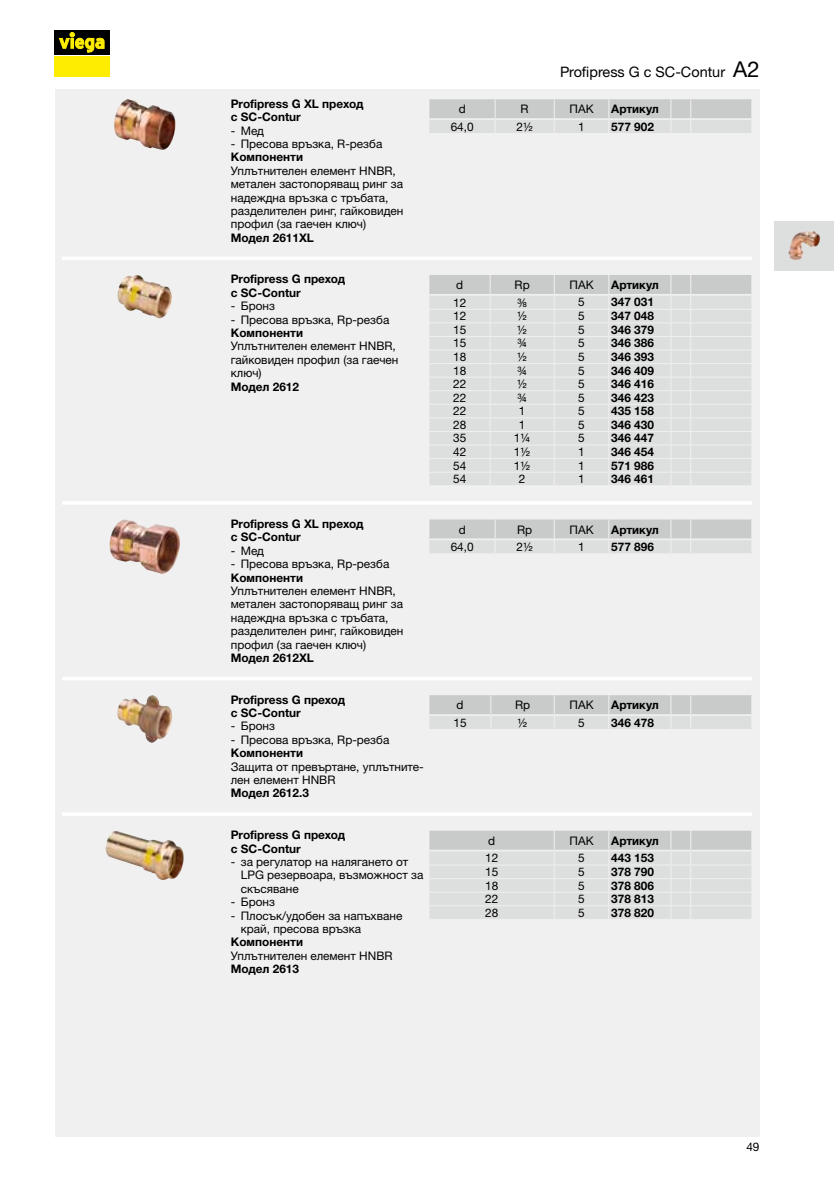
<style>
.page{position:relative;width:834px;height:1181px;background:#fff}
.page>*{position:absolute;margin:0;border:0;box-sizing:border-box;transform-origin:0 0}
.t1{font:14.35px "M Ying Hei PR Cfor Viega W4";color:#000}
.t2{font:11.9px/13.5px "M Ying Hei PR Cfor Viega W4";color:#000}
.t3{font:11.9px/13.5px "M Ying Hei PR Cfor Viega W7";color:#000}
.s1{font-size:21.88px}
</style>
<div class="page">
<div style="left:55px;top:89px;width:704px;height:1047px;background:#f0f0f0"></div>
<div style="left:774px;top:221px;width:59px;height:49px;background:#dddede"></div>
<img style="left:788px;top:231px;width:32px;height:29px">
<svg style="left:429px;top:99px;width:323px;height:34px"></svg>
<img style="left:114px;top:101px;width:61px;height:49px">
<svg style="left:429px;top:275px;width:323px;height:210px"></svg>
<img style="left:117px;top:275px;width:55px;height:43px">
<svg style="left:429px;top:519px;width:323px;height:34px"></svg>
<img style="left:110px;top:519px;width:70px;height:55px">
<svg style="left:429px;top:695px;width:323px;height:34px"></svg>
<img style="left:117px;top:696px;width:55px;height:46px">
<svg style="left:429px;top:831px;width:323px;height:88px"></svg>
<img style="left:105px;top:831px;width:79px;height:49px">
<hr style="left:62px;top:257px;width:690px;height:3px;background:#fff">
<hr style="left:62px;top:501px;width:690px;height:3px;background:#fff">
<hr style="left:62px;top:677px;width:690px;height:3px;background:#fff">
<hr style="left:62px;top:812px;width:690px;height:4px;background:#fff">
<div style="left:55px;top:56px;width:55px;height:21px;background:#ffed00"></div>
<div style="left:55px;top:30px;width:55px;height:24px;background:#000"></div>
<svg style="left:59px;top:32px;width:45px;height:21px"></svg>
<p class="t3" style="left:231px;top:97px;width:134px">-Profipress -G -XL преход с -SC-Contur</p>
<p class="t2" style="left:231px;top:123px;width:35px">- Мед</p>
<p class="t2" style="left:231px;top:137px;width:153px">- Пресова връзка, R-резба</p>
<p class="t3" style="left:231px;top:150px;width:74px">Компоненти</p>
<p class="t2" style="left:231px;top:164px;width:174px">Уплътнителен елемент HNBR, метален застопоряващ ринг за надеждна връзка с тръбата, разделителен ринг, гайковиден профил (за гаечен ключ)</p>
<p class="t3" style="left:231px;top:231px;width:85px">-Модел-2611XL</p>
<p class="t3" style="left:231px;top:272px;width:116px">-Profipress -G преход с -SC-Contur</p>
<p class="t2" style="left:231px;top:299px;width:46px">- Бронз</p>
<p class="t2" style="left:231px;top:312px;width:160px">- Пресова връзка, Rp-резба</p>
<p class="t3" style="left:231px;top:326px;width:74px">Компоненти</p>
<p class="t2" style="left:231px;top:339px;width:169px">Уплътнителен елемент HNBR, гайковиден профил (за гаечен ключ)</p>
<p class="t3" style="left:231px;top:379px;width:70px">-Модел-2612</p>
<p class="t3" style="left:231px;top:517px;width:134px">-Profipress -G -XL преход с -SC-Contur</p>
<p class="t2" style="left:231px;top:544px;width:35px">- Мед</p>
<p class="t2" style="left:231px;top:557px;width:160px">- Пресова връзка, Rp-резба</p>
<p class="t3" style="left:231px;top:570px;width:74px">Компоненти</p>
<p class="t2" style="left:231px;top:584px;width:174px">Уплътнителен елемент HNBR, метален застопоряващ ринг за надеждна връзка с тръбата, разделителен ринг, гайковиден профил (за гаечен ключ)</p>
<p class="t3" style="left:231px;top:651px;width:85px">-Модел-2612XL</p>
<p class="t3" style="left:231px;top:692px;width:116px">-Profipress -G преход с -SC-Contur</p>
<p class="t2" style="left:231px;top:719px;width:46px">- Бронз</p>
<p class="t2" style="left:231px;top:733px;width:160px">- Пресова връзка, Rp-резба</p>
<p class="t3" style="left:231px;top:746px;width:74px">Компоненти</p>
<p class="t2" style="left:231px;top:759px;width:194px">Защита от превъртане, уплътните&shy;лен елемент HNBR</p>
<p class="t3" style="left:231px;top:786px;width:80px">-Модел-2612.3</p>
<p class="t3" style="left:231px;top:828px;width:116px">-Profipress -G преход с -SC-Contur</p>
<p class="t2" style="left:241px;top:855px;width:184px;text-indent:-10px">- за регулатор на налягането от<br>LPG резервоара, възможност за скъсяване</p>
<p class="t2" style="left:231px;top:895px;width:46px">- Бронз</p>
<p class="t2" style="left:241px;top:908px;width:163px;text-indent:-10px">- Плосък/удобен за напъхване край, пресова връзка</p>
<p class="t3" style="left:231px;top:935px;width:74px">Компоненти</p>
<p class="t2" style="left:231px;top:948px;width:163px">Уплътнителен елемент HNBR</p>
<p class="t3" style="left:231px;top:962px;width:70px">-Модел-2613</p>
<p class="t1" style="left:560px;top:63px;width:201px">Profipress G с SC-Contur <span class="s1">A2</span></p>
<p class="t2" style="left:458px;top:102px;width:9px">d</p>
<p class="t2" style="left:520px;top:102px;width:10px">R</p>
<p class="t2" style="left:569px;top:102px;width:26px">ПАК</p>
<p class="t3" style="left:611px;top:102px;width:49px">Aртикул</p>
<p class="t2" style="left:450px;top:120px;width:24px">64,0</p>
<p class="t2" style="left:516px;top:120px;width:18px">2½</p>
<p class="t2" style="left:578px;top:120px;width:8px">1</p>
<p class="t3" style="left:611px;top:120px;width:44px">577 902</p>
<p class="t2" style="left:456px;top:278px;width:9px">d</p>
<p class="t2" style="left:514px;top:278px;width:17px">Rp</p>
<p class="t2" style="left:569px;top:278px;width:26px">ПАК</p>
<p class="t3" style="left:611px;top:278px;width:49px">Aртикул</p>
<p class="t2" style="left:453px;top:296px;width:15px">12</p>
<p class="t2" style="left:517px;top:296px;width:11px">⅜</p>
<p class="t2" style="left:578px;top:295px;width:8px">5</p>
<p class="t3" style="left:611px;top:295px;width:44px">347 031</p>
<p class="t2" style="left:453px;top:309px;width:15px">12</p>
<p class="t2" style="left:517px;top:309px;width:11px">½</p>
<p class="t2" style="left:578px;top:309px;width:8px">5</p>
<p class="t3" style="left:611px;top:309px;width:44px">347 048</p>
<p class="t2" style="left:453px;top:323px;width:15px">15</p>
<p class="t2" style="left:517px;top:323px;width:11px">½</p>
<p class="t2" style="left:578px;top:323px;width:8px">5</p>
<p class="t3" style="left:611px;top:323px;width:44px">346 379</p>
<p class="t2" style="left:453px;top:336px;width:15px">15</p>
<p class="t2" style="left:517px;top:336px;width:11px">¾</p>
<p class="t2" style="left:578px;top:336px;width:8px">5</p>
<p class="t3" style="left:611px;top:336px;width:44px">346 386</p>
<p class="t2" style="left:453px;top:350px;width:15px">18</p>
<p class="t2" style="left:517px;top:350px;width:11px">½</p>
<p class="t2" style="left:578px;top:350px;width:8px">5</p>
<p class="t3" style="left:611px;top:350px;width:44px">346 393</p>
<p class="t2" style="left:453px;top:363px;width:15px">18</p>
<p class="t2" style="left:517px;top:363px;width:11px">¾</p>
<p class="t2" style="left:578px;top:363px;width:8px">5</p>
<p class="t3" style="left:611px;top:363px;width:44px">346 409</p>
<p class="t2" style="left:453px;top:377px;width:15px">22</p>
<p class="t2" style="left:517px;top:377px;width:11px">½</p>
<p class="t2" style="left:578px;top:377px;width:8px">5</p>
<p class="t3" style="left:611px;top:377px;width:44px">346 416</p>
<p class="t2" style="left:453px;top:391px;width:15px">22</p>
<p class="t2" style="left:517px;top:391px;width:11px">¾</p>
<p class="t2" style="left:578px;top:391px;width:8px">5</p>
<p class="t3" style="left:611px;top:391px;width:44px">346 423</p>
<p class="t2" style="left:453px;top:404px;width:15px">22</p>
<p class="t2" style="left:519px;top:404px;width:8px">1</p>
<p class="t2" style="left:578px;top:404px;width:8px">5</p>
<p class="t3" style="left:611px;top:404px;width:44px">435 158</p>
<p class="t2" style="left:453px;top:418px;width:15px">28</p>
<p class="t2" style="left:519px;top:418px;width:8px">1</p>
<p class="t2" style="left:578px;top:418px;width:8px">5</p>
<p class="t3" style="left:611px;top:418px;width:44px">346 430</p>
<p class="t2" style="left:453px;top:431px;width:15px">35</p>
<p class="t2" style="left:514px;top:431px;width:18px">1¼</p>
<p class="t2" style="left:578px;top:431px;width:8px">5</p>
<p class="t3" style="left:611px;top:431px;width:44px">346 447</p>
<p class="t2" style="left:453px;top:445px;width:15px">42</p>
<p class="t2" style="left:514px;top:445px;width:18px">1½</p>
<p class="t2" style="left:578px;top:445px;width:8px">1</p>
<p class="t3" style="left:611px;top:445px;width:44px">346 454</p>
<p class="t2" style="left:453px;top:458px;width:15px">54</p>
<p class="t2" style="left:514px;top:458px;width:18px">1½</p>
<p class="t2" style="left:578px;top:458px;width:8px">1</p>
<p class="t3" style="left:611px;top:458px;width:44px">571 986</p>
<p class="t2" style="left:453px;top:472px;width:15px">54</p>
<p class="t2" style="left:519px;top:472px;width:8px">2</p>
<p class="t2" style="left:578px;top:472px;width:8px">1</p>
<p class="t3" style="left:611px;top:472px;width:44px">346 461</p>
<p class="t2" style="left:458px;top:522px;width:9px">d</p>
<p class="t2" style="left:517px;top:522px;width:17px">Rp</p>
<p class="t2" style="left:569px;top:522px;width:26px">ПАК</p>
<p class="t3" style="left:611px;top:522px;width:49px">Aртикул</p>
<p class="t2" style="left:450px;top:540px;width:24px">64,0</p>
<p class="t2" style="left:516px;top:540px;width:18px">2½</p>
<p class="t2" style="left:578px;top:540px;width:8px">1</p>
<p class="t3" style="left:611px;top:540px;width:44px">577 896</p>
<p class="t2" style="left:456px;top:698px;width:9px">d</p>
<p class="t2" style="left:515px;top:698px;width:17px">Rp</p>
<p class="t2" style="left:569px;top:698px;width:26px">ПАК</p>
<p class="t3" style="left:611px;top:698px;width:49px">Aртикул</p>
<p class="t2" style="left:453px;top:716px;width:15px">15</p>
<p class="t2" style="left:517px;top:716px;width:11px">½</p>
<p class="t2" style="left:578px;top:715px;width:8px">5</p>
<p class="t3" style="left:611px;top:715px;width:44px">346 478</p>
<p class="t2" style="left:488px;top:834px;width:9px">d</p>
<p class="t2" style="left:569px;top:834px;width:26px">ПАК</p>
<p class="t3" style="left:611px;top:834px;width:49px">Aртикул</p>
<p class="t2" style="left:485px;top:851px;width:15px">12</p>
<p class="t2" style="left:578px;top:851px;width:8px">5</p>
<p class="t3" style="left:611px;top:851px;width:44px">443 153</p>
<p class="t2" style="left:485px;top:865px;width:15px">15</p>
<p class="t2" style="left:578px;top:865px;width:8px">5</p>
<p class="t3" style="left:611px;top:865px;width:44px">378 790</p>
<p class="t2" style="left:485px;top:878px;width:15px">18</p>
<p class="t2" style="left:578px;top:878px;width:8px">5</p>
<p class="t3" style="left:611px;top:878px;width:44px">378 806</p>
<p class="t2" style="left:485px;top:892px;width:15px">22</p>
<p class="t2" style="left:578px;top:892px;width:8px">5</p>
<p class="t3" style="left:611px;top:892px;width:44px">378 813</p>
<p class="t2" style="left:485px;top:905px;width:15px">28</p>
<p class="t2" style="left:578px;top:905px;width:8px">5</p>
<p class="t3" style="left:611px;top:905px;width:44px">378 820</p>
<p class="t2" style="left:746px;top:1140px;width:15px">49</p>
</div>
